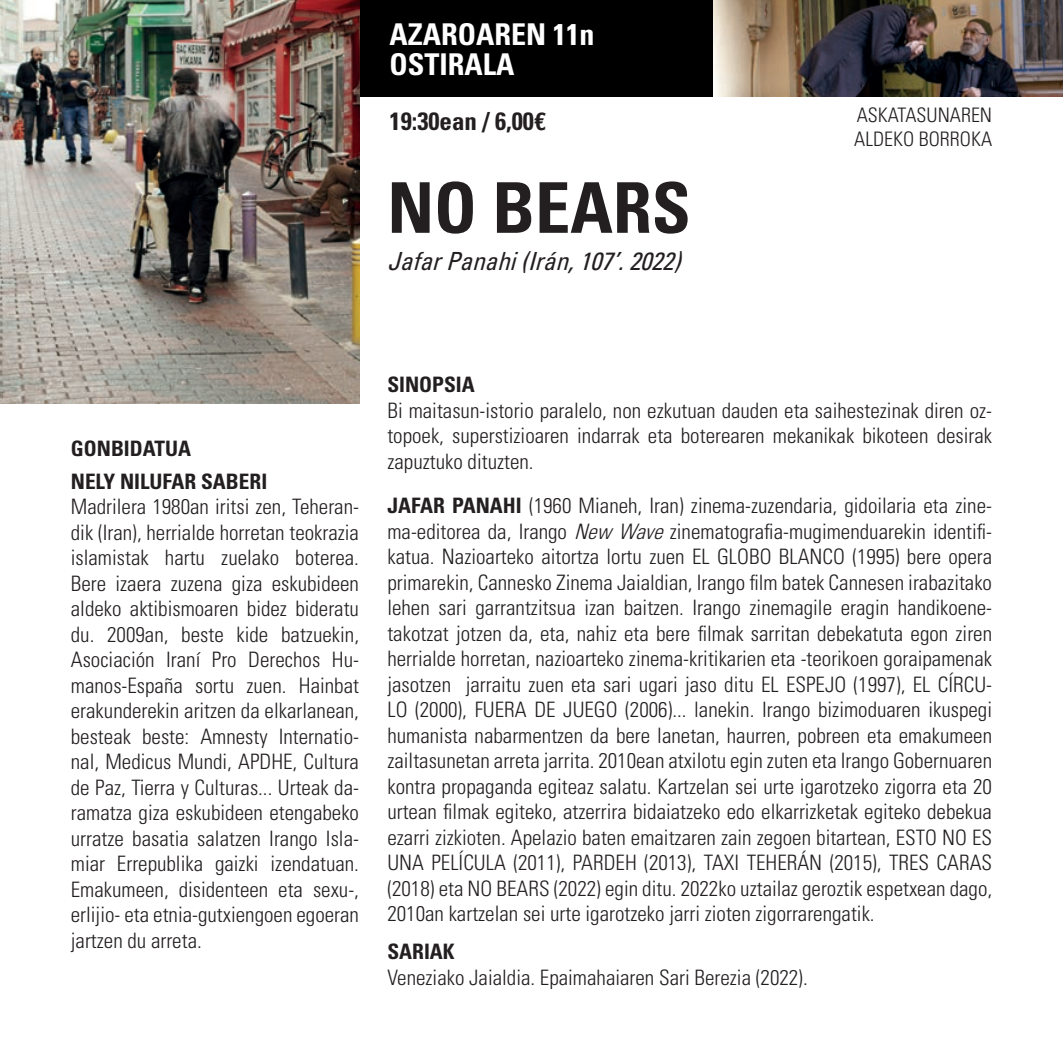
<style>
.page{position:relative;width:1063px;height:1063px;background:#fff}
.page>*{position:absolute;margin:0;border:0;box-sizing:border-box;transform-origin:0 0}
.TITULO_pelicula{font:700 condensed 70px "Univers";color:#231f20}
.Tema{font:700 condensed 30px/30px "Univers";color:#fff}
.DATOS_técnicos{font:italic condensed 25px "Univers";color:#231f20}
.SESION{font:700 condensed 25px "Univers";color:#231f20}
.TEXTO{font:300 condensed 21.25px/25.5px "Univers";color:#231f20;text-align:justify}
.TEXTO-2{font:700 condensed 21.25px "Univers";color:#231f20}
.TEXTO-3{font:300 condensed 20px "Univers";color:#231f20}
.s1{font-family:"Helvetica Neue"}
.s2{font-weight:700}
.s3{font-style:italic}
</style>
<div class="page">
<img style="left:712px;top:0;width:351px;height:96px">
<div style="left:359px;top:0;width:353px;height:96px;background:#000"></div>
<img style="left:0;top:0;width:359px;height:404px">
<p class="Tema" style="left:390px;top:19px;width:206px">AZAROAREN 11n<br>OSTIRALA</p>
<p class="SESION" style="left:390px;top:106px;width:158px">19:30ean / 6,00<span class="s1">€</span></p>
<p class="TITULO_pelicula" style="left:387px;top:165px;width:305px">NO BEARS</p>
<p class="DATOS_técnicos" style="left:387px;top:245px;width:303px">JafarPanahi(Irán,107’.2022)</p>
<p class="TEXTO-3" style="left:857px;top:103px;width:137px">ASKATASUNAREN</p>
<p class="TEXTO-3" style="left:854px;top:127px;width:139px">ALDEKO BORROKA</p>
<p class="TEXTO-2" style="left:71px;top:436px;width:122px">GONBIDATUA</p>
<p class="TEXTO-2" style="left:71px;top:468px;width:198px">NELY NILUFAR SABERI</p>
<p class="TEXTO" style="left:71px;top:494px;width:290px">Madrilera 1980an iritsi zen, Teheran&shy;dik (Iran), herrialde horretan teokrazia islamistak hartu zuelako boterea.<br>Bere izaera zuzena giza eskubideen aldeko aktibismoaren bidez bideratu du. 2009an, beste kide batzuekin, Asociación Iraní Pro Derechos Hu&shy;manos-España sortu zuen. Hainbat erakunderekin aritzen da elkarlanean, besteak beste: Amnesty Internatio&shy;nal, Medicus Mundi, APDHE, Cultura de Paz, Tierra y Culturas... Urteak da&shy;ramatza giza eskubideen etengabeko urratze basatia salatzen Irango Isla&shy;miar Errepublika gaizki izendatuan.<br>Emakumeen, disidenteen eta sexu-, erlijio- eta etnia-gutxiengoen egoeran jartzen du arreta.</p>
<p class="TEXTO-2" style="left:387px;top:372px;width:89px">SINOPSIA</p>
<p class="TEXTO" style="left:387px;top:398px;width:606px">Bi maitasun-istorio paralelo, non ezkutuan dauden eta saihestezinak diren oz&shy;topoek, superstizioaren indarrak eta boterearen mekanikak bikoteen desirak zapuztuko dituzten.</p>
<p class="TEXTO" style="left:387px;top:493px;width:606px"><span class="s2">JAFAR PANAHI</span> (1960 Mianeh, Iran) zinema-zuzendaria, gidoilaria eta zine&shy;ma-editorea da, Irango <span class="s3">New Wave</span>zinematografia-mugimenduarekin identifi&shy;katua. Nazioarteko aitortza lortu zuen EL GLOBO BLANCO (1995) bere opera primarekin, Cannesko Zinema Jaialdian, Irango film batek Cannesen irabazitako lehen sari garrantzitsua izan baitzen. Irango zinemagile eragin handikoene&shy;takotzat jotzen da, eta, nahiz eta bere filmak sarritan debekatuta egon ziren herrialde horretan, nazioarteko zinema-kritikarien eta -teorikoen goraipamenak jasotzen jarraitu zuen eta sari ugari jaso ditu EL ESPEJO (1997), EL CÍRCU-LO (2000), FUERA DE JUEGO (2006)... lanekin. Irango bizimoduaren ikuspegi humanista nabarmentzen da bere lanetan, haurren, pobreen eta emakumeen zailtasunetan arreta jarrita. 2010ean atxilotu egin zuten eta Irango Gobernuaren kontra propaganda egiteaz salatu. Kartzelan sei urte igarotzeko zigorra eta 20 urtean filmak egiteko, atzerrira bidaiatzeko edo elkarrizketak egiteko debekua ezarri zizkioten. Apelazio baten emaitzaren zain zegoen bitartean, ESTO NO ES UNA PELÍCULA (2011), PARDEH (2013), TAXI TEHERÁN (2015), TRES CARAS (2018) eta NO BEARS (2022) egin ditu. 2022ko uztailaz geroztik espetxean dago, 2010an kartzelan sei urte igarotzeko jarri zioten zigorrarengatik.</p>
<p class="TEXTO-2" style="left:387px;top:939px;width:69px">SARIAK</p>
<p class="TEXTO" style="left:387px;top:965px;width:422px">Veneziako Jaialdia. Epaimahaiaren Sari Berezia (2022).</p>
</div>
